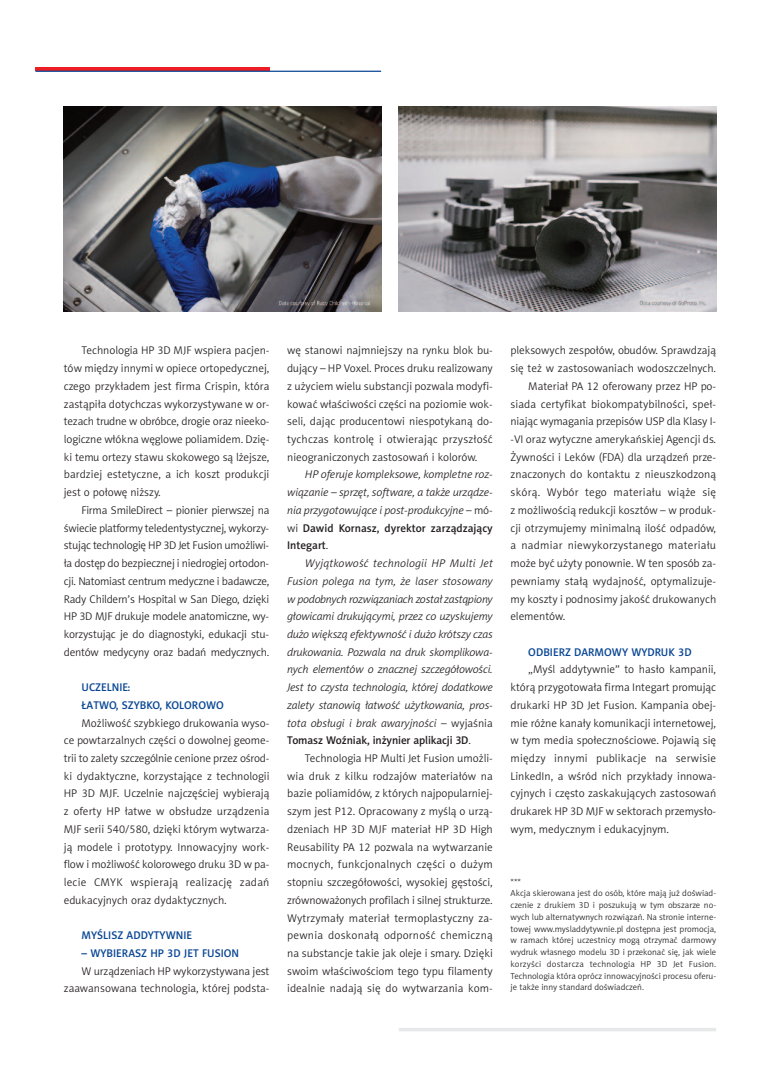
<style>
.page{position:relative;width:780px;height:1081px;background:#fff}
.page>*{position:absolute;margin:0;border:0;box-sizing:border-box;transform-origin:0 0}
.t1{font:11.25px/17.8px "Naomi Sans EFN Light";color:#231f20;text-align:justify}
.t2{font:italic 11.25px/17.8px "Naomi Sans EFNPS Light";letter-spacing:-.005em;color:#231f20;text-align:justify}
.t3{font:11.25px/17.8px "Naomi Sans EFN Medium";color:#094694}
.t4{font:11.25px/17.8px "Naomi Sans EFNPS Medium";color:#231f20}
.t5{font:11.25px "Naomi Sans EFN Light";letter-spacing:.02em;color:#231f20}
.t6{font:8.75px/11.8px "Naomi Sans EFN Light";color:#231f20}
.s1{font-family:"Naomi Sans EFN Light";font-style:normal}
.s2{font-family:"Naomi Sans EFN Light"}
</style>
<div class="page">
<hr style="left:399px;top:1028px;width:317px;height:3px;background:#e7e8e9">
<svg style="left:35px;top:67px;width:234px;height:4px"></svg>
<hr style="left:35px;top:71px;width:346px;height:1px;background:#094694">
<img style="left:64px;top:106px;width:317px;height:206px">
<img style="left:399px;top:106px;width:317px;height:206px">
<p class="t1" style="left:64px;top:343px;width:207px;text-indent:18px">Technologia HP 3D MJF wspiera pacjen&shy;tów między innymi w opiece ortopedycznej, czego przykładem jest firma Crispin, która zastąpiła dotychczas wykorzystywane w or&shy;tezach trudne w obróbce, drogie oraz nieeko&shy;logiczne włókna węglowe poliamidem. Dzię&shy;ki temu ortezy stawu skokowego są lżejsze, bardziej estetyczne, a ich koszt produkcji jest o połowę niższy.</p>
<p class="t1" style="left:64px;top:502px;width:207px;text-indent:18px">Firma SmileDirect – pionier pierwszej na świecie platformy teledentystycznej, wykorzy&shy;stując technologię HP 3D Jet Fusion umożliwi&shy;ła dostęp do bezpiecznej i niedrogiej ortodon&shy;cji. Natomiast centrum medyczne i badawcze, Rady Childern’s Hospital w San Diego, dzięki HP 3D MJF drukuje modele anatomiczne, wy&shy;korzystując je do diagnostyki, edukacji stu&shy;dentów medycyny oraz badań medycznych.</p>
<p class="t3" style="left:81px;top:679px;width:144px">UCZELNIE:<br>ŁATWO, SZYBKO, KOLOROWO</p>
<p class="t1" style="left:64px;top:715px;width:207px;text-indent:18px">Możliwość szybkiego drukowania wyso&shy;ce powtarzalnych części o dowolnej geome&shy;trii to zalety szczególnie cenione przez ośrod&shy;ki dydaktyczne, korzystające z technologii HP 3D MJF. Uczelnie najczęściej wybierają z oferty HP łatwe w obsłudze urządzenia MJF serii 540/580, dzięki którym wytwarza&shy;ją modele i prototypy. Innowacyjny work&shy;flow i możliwość kolorowego druku 3D w pa&shy;lecie CMYK wspierają realizację zadań edukacyjnych oraz dydaktycznych.</p>
<p class="t3" style="left:81px;top:927px;width:112px">MYŚLISZ ADDYTYWNIE</p>
<p class="t3" style="left:81px;top:945px;width:159px">– WYBIERASZ HP 3D JET FUSION</p>
<p class="t1" style="left:64px;top:963px;width:207px;text-align:right">W urządzeniach HP wykorzystywana jest zaawansowana technologia, której podsta-</p>
<p class="t1" style="left:287px;top:343px;width:207px">wę stanowi najmniejszy na rynku blok bu&shy;dujący – HP Voxel. Proces druku realizowany z użyciem wielu substancji pozwala modyfi&shy;kować właściwości części na poziomie wok&shy;seli, dając producentowi niespotykaną do&shy;tychczas kontrolę i otwierając przyszłość nieograniczonych zastosowań i kolorów.</p>
<p class="t2" style="left:287px;top:467px;width:207px;text-indent:18px">HP oferuje kompleksowe, kompletne roz&shy;wiązanie – sprzęt, software, a także urządze&shy;nia przygotowujące i post-produkcyjne <span class="s1">– mó-</span></p>
<p class="t4" style="left:287px;top:520px;width:207px"><span class="s2">wi</span> Dawid Kornasz, dyrektor zarządzający<br>Integart<span class="s2">.</span></p>
<p class="t2" style="left:287px;top:555px;width:207px;text-indent:18px">Wyjątkowość technologii HP Multi Jet Fusion polega na tym, że laser stosowany w podobnych rozwiązaniach został zastąpiony głowicami drukującymi, przez co uzyskujemy dużo większą efektywność i dużo krótszy czas drukowania. Pozwala na druk skomplikowa&shy;nych elementów o znacznej szczegółowości.<br>Jest to czysta technologia, której dodatkowe zalety stanowią łatwość użytkowania, pros&shy;tota obsługi i brak awaryjności <span class="s1">– wyjaśnia</span></p>
<p class="t4" style="left:287px;top:732px;width:185px">Tomasz Woźniak, inżynier aplikacji 3D<span class="s2">.</span></p>
<p class="t1" style="left:287px;top:750px;width:207px;text-indent:18px">Technologia HP Multi Jet Fusion umożli&shy;wia druk z kilku rodzajów materiałów na bazie poliamidów, z których najpopularniej&shy;szym jest P12. Opracowany z myślą o urzą&shy;dzeniach HP 3D MJF materiał HP 3D High Reusability PA 12 pozwala na wytwarzanie mocnych, funkcjonalnych części o dużym stopniu szczegółowości, wysokiej gęstości, zrównoważonych profilach i silnej strukturze.<br>Wytrzymały materiał termoplastyczny za&shy;pewnia doskonałą odporność chemiczną na substancje takie jak oleje i smary. Dzięki swoim właściwościom tego typu filamenty idealnie nadają się do wytwarzania kom-</p>
<p class="t1" style="left:510px;top:343px;width:207px">pleksowych zespołów, obudów. Sprawdzają</p>
<p class="t1" style="left:510px;top:360px;width:207px">się też w zastosowaniach wodoszczelnych.</p>
<p class="t1" style="left:528px;top:378px;width:189px">Materiał PA 12 oferowany przez HP po-</p>
<p class="t1" style="left:510px;top:396px;width:207px">siada certyfikat biokompatybilności, speł-</p>
<p class="t1" style="left:510px;top:413px;width:207px">niając wymagania przepisów USP dla Klasy I-</p>
<p class="t1" style="left:510px;top:431px;width:207px">-VI oraz wytyczne amerykańskiej Agencji ds.</p>
<p class="t1" style="left:510px;top:449px;width:207px">Żywności i Leków (FDA) dla urządzeń prze-</p>
<p class="t1" style="left:510px;top:467px;width:207px">znaczonych do kontaktu z nieuszkodzoną</p>
<p class="t5" style="left:510px;top:488px;width:207px">skórą. Wybór tego materiału wiąże się</p>
<p class="t1" style="left:510px;top:502px;width:207px">z możliwością redukcji kosztów – w produk-</p>
<p class="t1" style="left:510px;top:520px;width:207px">cji otrzymujemy minimalną ilość odpadów,</p>
<p class="t5" style="left:510px;top:541px;width:207px">a nadmiar niewykorzystanego materiału</p>
<p class="t1" style="left:510px;top:555px;width:207px">może być użyty ponownie. W ten sposób za-</p>
<p class="t1" style="left:510px;top:573px;width:207px">pewniamy stałą wydajność, optymalizuje-</p>
<p class="t1" style="left:510px;top:591px;width:207px">my koszty i podnosimy jakość drukowanych</p>
<p class="t1" style="left:510px;top:608px;width:56px">elementów.</p>
<p class="t3" style="left:528px;top:644px;width:165px">ODBIERZ DARMOWY WYDRUK 3D</p>
<p class="t1" style="left:510px;top:661px;width:207px;text-indent:18px">„Myśl addytywnie” to hasło kampanii, którą przygotowała firma Integart promując drukarki HP 3D Jet Fusion. Kampania obej&shy;mie różne kanały komunikacji internetowej, w tym media społecznościowe. Pojawią się między innymi publikacje na serwisie LinkedIn, a wśród nich przykłady innowa&shy;cyjnych i często zaskakujących zastosowań drukarek HP 3D MJF w sektorach przemysło&shy;wym, medycznym i edukacyjnym.</p>
<p class="t6" style="left:510px;top:876px;width:207px">***<br>Akcja skierowana jest do osób, które mają już doświad&shy;czenie z drukiem 3D i poszukują w tym obszarze no&shy;wych lub alternatywnych rozwiązań. Na stronie interne&shy;towej www.mysladdytywnie.pl dostępna jest promocja, w ramach której uczestnicy mogą otrzymać darmowy wydruk własnego modelu 3D i przekonać się, jak wiele korzyści dostarcza technologia HP 3D Jet Fusion.<br>Technologia która oprócz innowacyjności procesu oferu&shy;je także inny standard doświadczeń.</p>
</div>
